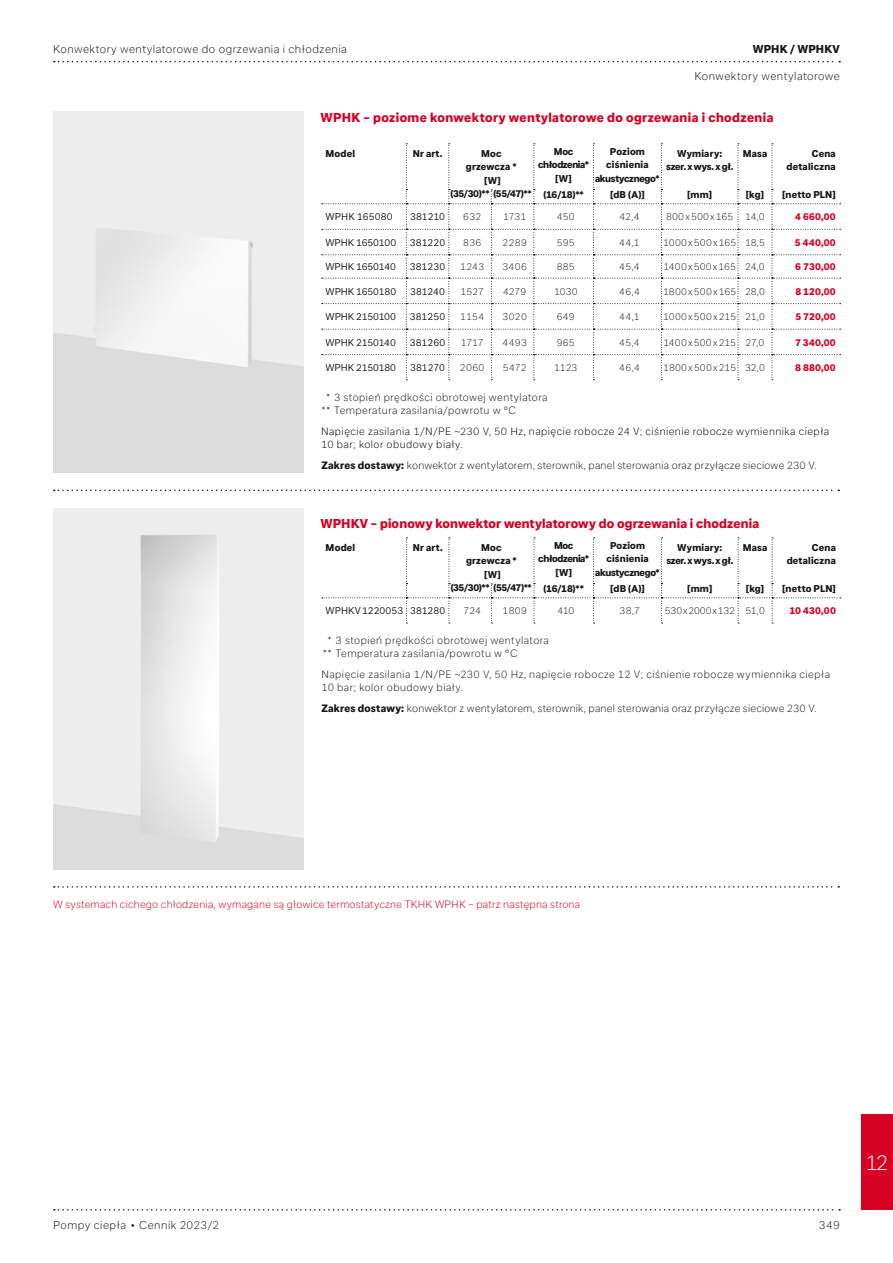
<style>
.page{position:relative;width:893px;height:1263px;background:#fff}
.page>*{position:absolute;margin:0;border:0;box-sizing:border-box;transform-origin:0 0}
.t1{font:300 21px "Glen Dimplex Sans";color:#fff}
.t2{font:800 12.75px "Glen Dimplex Sans";letter-spacing:.02em;color:#d60022}
.t3{font:300 11.25px "Glen Dimplex Sans";letter-spacing:.04em;color:#171715}
.t4{font:800 11.25px "Glen Dimplex Sans";letter-spacing:.01em;color:#171715}
.t5{font:300 10.5px/13.5px "Glen Dimplex Sans";letter-spacing:.035em;color:#171715}
.t6{font:300 10.5px/13.5px "Glen Dimplex Sans";letter-spacing:.045em;color:#000001}
.t7{font:300 10.5px "Glen Dimplex Sans";letter-spacing:.02em;color:#d60022}
.t8{font:300 9.75px "Glen Dimplex Sans";letter-spacing:.02em;color:#171715}
.t9{font:800 9.75px/13.5px "Glen Dimplex Sans";letter-spacing:.02em;color:#171715;text-align:center}
.t10{font:9.75px "Glen Dimplex Sans";color:#171715}
.t11{font:800 9.75px "Glen Dimplex Sans";letter-spacing:.02em;color:#d60022}
.t12{font:800 9.75px "Glen Dimplex Sans";letter-spacing:-.035em;color:#171715}
.t13{font:800 9.75px/13.5px "Glen Dimplex Sans";letter-spacing:-.04em;color:#171715;text-align:center}
.s1{font-weight:800}
</style>
<div class="page">
<svg style="left:54px;top:1209px;width:786px;height:1px"></svg>
<svg style="left:54px;top:61px;width:786px;height:1px"></svg>
<div style="left:861px;top:1114px;width:32px;height:96px;background:#d60022"></div>
<svg style="left:54px;top:490px;width:785px;height:1px"></svg>
<svg style="left:54px;top:886px;width:785px;height:2px"></svg>
<svg style="left:322px;top:143px;width:519px;height:237px"></svg>
<svg style="left:322px;top:537px;width:519px;height:87px"></svg>
<p class="t3" style="left:53px;top:42px;width:295px">Konwektory wentylatorowe do ogrzewania i chłodzenia</p>
<p class="t4" style="left:753px;top:42px;width:88px">WPHK / WPHKV</p>
<p class="t3" style="left:694px;top:70px;width:147px">Konwektory wentylatorowe</p>
<p class="t2" style="left:320px;top:110px;width:454px">WPHK – poziome konwektory wentylatorowe do ogrzewania i chodzenia</p>
<p class="t9" style="left:325px;top:146px;width:31px">Model</p>
<p class="t9" style="left:413px;top:146px;width:31px">Nr art.</p>
<p class="t9" style="left:466px;top:146px;width:52px">Moc grzewcza * [W]</p>
<p class="t13" style="left:538px;top:145px;width:52px">Moc chłodzenia* [W]</p>
<p class="t9" style="left:595px;top:145px;width:66px">Poziom ciśnienia akustycznego*</p>
<p class="t9" style="left:666px;top:146px;width:68px">Wymiary: szer. x wys. x gł.</p>
<p class="t9" style="left:743px;top:146px;width:26px">Masa</p>
<p class="t9" style="left:787px;top:146px;width:51px;text-align:right">Cena detaliczna</p>
<p class="t12" style="left:451px;top:187px;width:135px">(35/30)** (55/47)** (16/18)**</p>
<p class="t9" style="left:610px;top:188px;width:36px">[dB (A)]</p>
<p class="t9" style="left:687px;top:188px;width:27px">[mm]</p>
<p class="t9" style="left:746px;top:188px;width:20px">[kg]</p>
<p class="t9" style="left:782px;top:188px;width:55px">[netto PLN]</p>
<p class="t10" style="left:325px;top:211px;width:69px">WPHK 165080</p>
<p class="t10" style="left:410px;top:211px;width:36px">381210</p>
<p class="t8" style="left:463px;top:211px;width:20px">632</p>
<p class="t8" style="left:503px;top:211px;width:25px">1731</p>
<p class="t8" style="left:557px;top:211px;width:19px">450</p>
<p class="t8" style="left:619px;top:211px;width:22px">42,4</p>
<p class="t8" style="left:666px;top:211px;width:100px">800x500x165 14,0</p>
<p class="t11" style="left:795px;top:211px;width:42px">4 660,00</p>
<p class="t10" style="left:325px;top:236px;width:72px">WPHK 1650100</p>
<p class="t10" style="left:410px;top:236px;width:37px">381220</p>
<p class="t8" style="left:463px;top:237px;width:20px">836</p>
<p class="t8" style="left:503px;top:237px;width:26px">2289</p>
<p class="t8" style="left:557px;top:237px;width:19px">595</p>
<p class="t8" style="left:619px;top:237px;width:22px">44,1</p>
<p class="t8" style="left:663px;top:237px;width:103px">1000x500x165 18,5</p>
<p class="t11" style="left:795px;top:236px;width:42px">5 440,00</p>
<p class="t10" style="left:325px;top:261px;width:72px">WPHK 1650140</p>
<p class="t10" style="left:410px;top:261px;width:37px">381230</p>
<p class="t8" style="left:460px;top:261px;width:25px">1243</p>
<p class="t8" style="left:502px;top:261px;width:26px">3406</p>
<p class="t8" style="left:557px;top:261px;width:19px">885</p>
<p class="t8" style="left:619px;top:261px;width:22px">45,4</p>
<p class="t8" style="left:663px;top:261px;width:103px">1400x500x165 24,0</p>
<p class="t11" style="left:795px;top:261px;width:42px">6 730,00</p>
<p class="t10" style="left:326px;top:285px;width:72px">WPHK 1650180</p>
<p class="t10" style="left:410px;top:285px;width:37px">381240</p>
<p class="t8" style="left:460px;top:285px;width:25px">1527</p>
<p class="t8" style="left:503px;top:285px;width:25px">4279</p>
<p class="t8" style="left:554px;top:285px;width:25px">1030</p>
<p class="t8" style="left:619px;top:285px;width:22px">46,4</p>
<p class="t8" style="left:663px;top:285px;width:103px">1800x500x165 28,0</p>
<p class="t11" style="left:795px;top:285px;width:42px">8 120,00</p>
<p class="t10" style="left:326px;top:311px;width:72px">WPHK 2150100</p>
<p class="t10" style="left:410px;top:311px;width:37px">381250</p>
<p class="t8" style="left:460px;top:311px;width:26px">1154</p>
<p class="t8" style="left:503px;top:311px;width:26px">3020</p>
<p class="t8" style="left:557px;top:311px;width:19px">649</p>
<p class="t8" style="left:619px;top:311px;width:22px">44,1</p>
<p class="t8" style="left:663px;top:311px;width:103px">1000x500x215 21,0</p>
<p class="t11" style="left:795px;top:311px;width:42px">5 720,00</p>
<p class="t10" style="left:325px;top:336px;width:72px">WPHK 2150140</p>
<p class="t10" style="left:410px;top:336px;width:37px">381260</p>
<p class="t8" style="left:461px;top:336px;width:24px">1717</p>
<p class="t8" style="left:502px;top:336px;width:26px">4493</p>
<p class="t8" style="left:557px;top:336px;width:19px">965</p>
<p class="t8" style="left:619px;top:336px;width:22px">45,4</p>
<p class="t8" style="left:663px;top:336px;width:102px">1400x500x215 27,0</p>
<p class="t11" style="left:795px;top:336px;width:42px">7 340,00</p>
<p class="t10" style="left:325px;top:362px;width:72px">WPHK 2150180</p>
<p class="t10" style="left:410px;top:362px;width:36px">381270</p>
<p class="t8" style="left:460px;top:362px;width:26px">2060</p>
<p class="t8" style="left:503px;top:362px;width:25px">5472</p>
<p class="t8" style="left:554px;top:362px;width:25px">1123</p>
<p class="t8" style="left:619px;top:362px;width:22px">46,4</p>
<p class="t8" style="left:663px;top:362px;width:103px">1800x500x215 32,0</p>
<p class="t11" style="left:795px;top:362px;width:42px">8 880,00</p>
<p class="t5" style="left:321px;top:390px;width:228px;text-indent:5px">* 3 stopień prędkości obrotowej wentylatora ** Temperatura zasilania/powrotu w °C</p>
<p class="t6" style="left:321px;top:424px;width:510px">Napięcie zasilania 1/N/PE ~230 V, 50 Hz, napięcie robocze 24 V; ciśnienie robocze wymiennika ciepła<br>10 bar; kolor obudowy biały.</p>
<p class="t5" style="left:321px;top:458px;width:497px"><span class="s1">Zakres dostawy:</span> konwektor z wentylatorem, sterownik, panel sterowania oraz przyłącze sieciowe 230 V.</p>
<p class="t2" style="left:320px;top:516px;width:440px">WPHKV – pionowy konwektor wentylatorowy do ogrzewania i chodzenia</p>
<p class="t9" style="left:326px;top:540px;width:31px">Model</p>
<p class="t9" style="left:413px;top:540px;width:31px">Nr art.</p>
<p class="t9" style="left:466px;top:540px;width:52px">Moc grzewcza * [W]</p>
<p class="t13" style="left:538px;top:539px;width:52px">Moc chłodzenia* [W]</p>
<p class="t9" style="left:595px;top:539px;width:66px">Poziom ciśnienia akustycznego*</p>
<p class="t9" style="left:666px;top:540px;width:68px">Wymiary: szer. x wys. x gł.</p>
<p class="t9" style="left:743px;top:540px;width:26px">Masa</p>
<p class="t9" style="left:787px;top:540px;width:51px;text-align:right">Cena detaliczna</p>
<p class="t12" style="left:451px;top:581px;width:135px">(35/30)** (55/47)** (16/18)**</p>
<p class="t9" style="left:610px;top:582px;width:36px">[dB (A)]</p>
<p class="t9" style="left:687px;top:582px;width:27px">[mm]</p>
<p class="t9" style="left:746px;top:582px;width:20px">[kg]</p>
<p class="t9" style="left:782px;top:582px;width:55px">[netto PLN]</p>
<p class="t10" style="left:326px;top:605px;width:121px">WPHKV1220053 381280</p>
<p class="t8" style="left:464px;top:605px;width:19px">724</p>
<p class="t8" style="left:503px;top:605px;width:26px">1809</p>
<p class="t8" style="left:557px;top:605px;width:18px">410</p>
<p class="t8" style="left:619px;top:605px;width:22px">38,7</p>
<p class="t8" style="left:665px;top:605px;width:102px">530x2000x132 51,0</p>
<p class="t11" style="left:789px;top:605px;width:48px">10 430,00</p>
<p class="t5" style="left:323px;top:633px;width:228px;text-indent:5px">* 3 stopień prędkości obrotowej wentylatora ** Temperatura zasilania/powrotu w °C</p>
<p class="t5" style="left:321px;top:667px;width:510px">Napięcie zasilania 1/N/PE ~230 V, 50 Hz, napięcie robocze 12 V; ciśnienie robocze wymiennika ciepła<br>10 bar; kolor obudowy biały.</p>
<p class="t5" style="left:321px;top:701px;width:497px"><span class="s1">Zakres dostawy:</span> konwektor z wentylatorem, sterownik, panel sterowania oraz przyłącze sieciowe 230 V.</p>
<p class="t7" style="left:53px;top:898px;width:529px">W systemach cichego chłodzenia, wymagane są głowice termostatyczne TKHK WPHK – patrz następna strona</p>
<p class="t3" style="left:53px;top:1219px;width:168px">Pompy ciepła ∙ Cennik 2023/2</p>
<p class="t3" style="left:819px;top:1219px;width:22px">349</p>
<h1 class="t1" style="left:865px;top:1150px;width:25px">12</h1>
</div>
